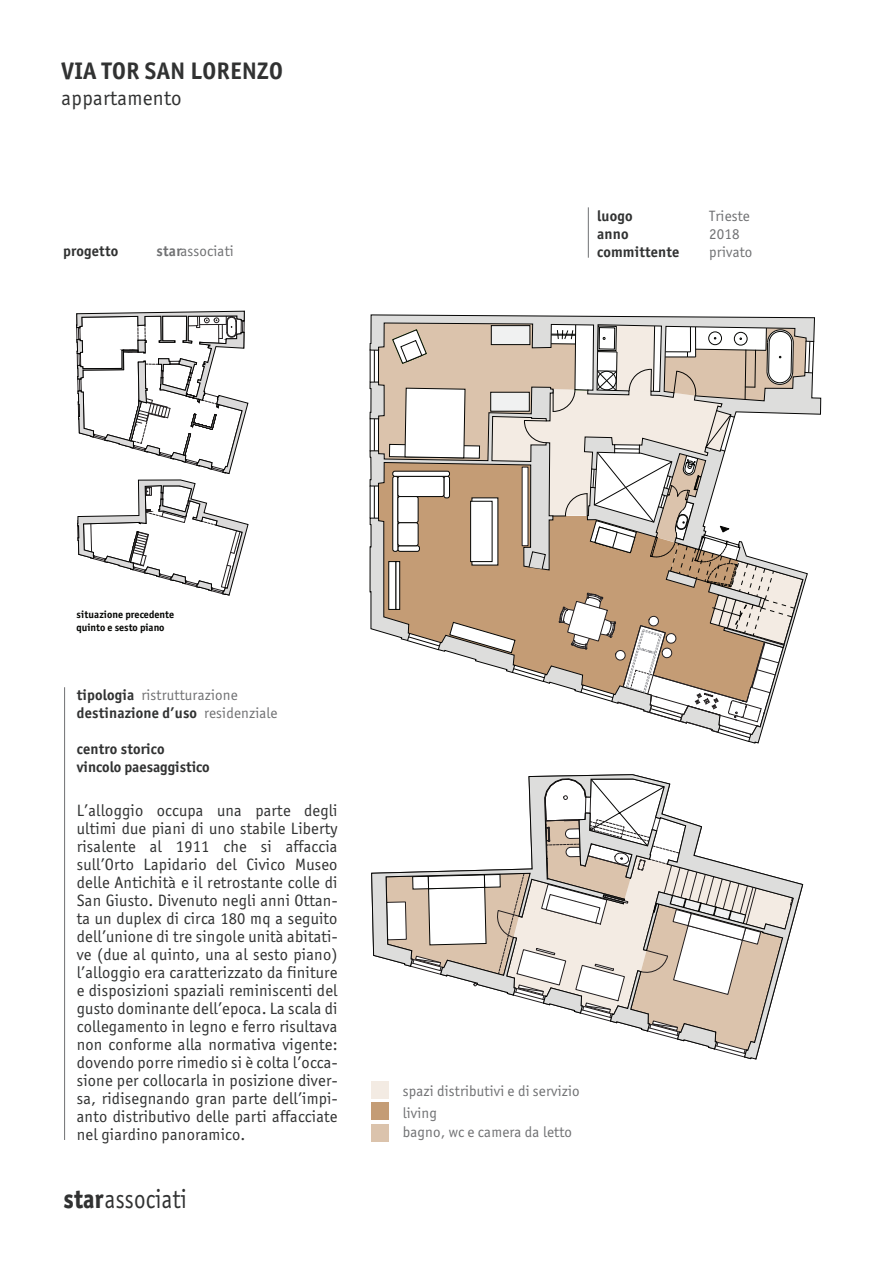
<style>
.page{position:relative;width:893px;height:1263px;background:#fff}
.page>*{position:absolute;margin:0;border:0;box-sizing:border-box;transform-origin:0 0}
.t1{font:26.7px "Officina Sans ITC";letter-spacing:.01em;color:#313232;scale:.86 1}
.t2{font:700 24px "Officina Sans ITC";letter-spacing:.01em;color:#313232}
.t3{font:21px "Officina Sans ITC";letter-spacing:.01em;color:#313232}
.t4{font:16.5px/18px "Officina Sans ITC";letter-spacing:.01em;color:#313232;text-align:justify}
.t5{font:15px/18px "Officina Sans ITC";letter-spacing:.01em;color:#707173}
.t6{font:700 15px/18px "Officina Sans ITC";letter-spacing:.01em;color:#313232}
.t7{font:700 10.5px/12.6px "Officina Sans ITC";color:#040503}
.s1{font-weight:700}
.s2{font-weight:700;color:#313232}
.s3{font-weight:800}
</style>
<div class="page">
<hr style="left:64px;top:687px;width:1px;height:453px;background:#707173">
<svg style="left:369px;top:314px;width:452px;height:430px"></svg>
<svg style="left:76px;top:310px;width:173px;height:286px"></svg>
<div style="left:371px;top:1081px;width:18px;height:18px;background:#f3ebe3"></div>
<div style="left:371px;top:1102px;width:18px;height:18px;background:#c49c75"></div>
<div style="left:371px;top:1124px;width:18px;height:17px;background:#dbc3ac"></div>
<svg style="left:544px;top:207px;width:78px;height:537px"></svg>
<svg style="left:528px;top:774px;width:275px;height:286px"></svg>
<svg style="left:371px;top:778px;width:424px;height:281px"></svg>
<h2 class="t2" style="left:62px;top:56px;width:223px">VIA TOR SAN LORENZO</h2>
<p class="t3" style="left:62px;top:85px;width:122px">appartamento</p>
<p class="t6" style="left:63px;top:241px;width:57px">progetto</p>
<p class="t5" style="left:157px;top:242px;width:79px"><span class="s1">star</span>associati</p>
<p class="t6" style="left:597px;top:206px;width:84px">luogo<br>anno committente</p>
<p class="t5" style="left:709px;top:207px;width:45px">Trieste<br>2018 privato</p>
<p class="t7" style="left:77px;top:608px;width:99px">situazione precedente quinto e sesto piano</p>
<p class="t5" style="left:77px;top:686px;width:202px"><span class="s2">tipologia</span> ristrutturazione <span class="s2">destinazione d’uso</span> residenziale</p>
<p class="t6" style="left:77px;top:740px;width:134px">centro storico vincolo paesaggistico</p>
<p class="t4" style="left:77px;top:801px;width:262px">L’alloggio occupa una parte degli ultimi due piani di uno stabile Liberty risalente al 1911 che si affaccia sull’Orto Lapidario del Civico Museo delle Antichità e il retrostante colle di San Giusto. Divenuto negli anni Ottan&shy;ta un duplex di circa 180 mq a seguito dell’unione di tre singole unità abitati&shy;ve (due al quinto, una al sesto piano) l’alloggio era caratterizzato da finiture e disposizioni spaziali reminiscenti del gusto dominante dell’epoca. La scala di collegamento in legno e ferro risultava non conforme alla normativa vigente: dovendo porre rimedio si è colta l’occa&shy;sione per collocarla in posizione diver&shy;sa, ridisegnando gran parte dell’impi&shy;anto distributivo delle parti affacciate nel giardino panoramico.</p>
<h1 class="t1" style="left:64px;top:1184px;width:144px"><span class="s3">star</span>associati</h1>
<p class="t5" style="left:403px;top:1080px;width:178px;line-height:21.3px">spazi distributivi e di servizio living</p>
<p class="t5" style="left:403px;top:1123px;width:171px">bagno, wc e camera da letto</p>
</div>
